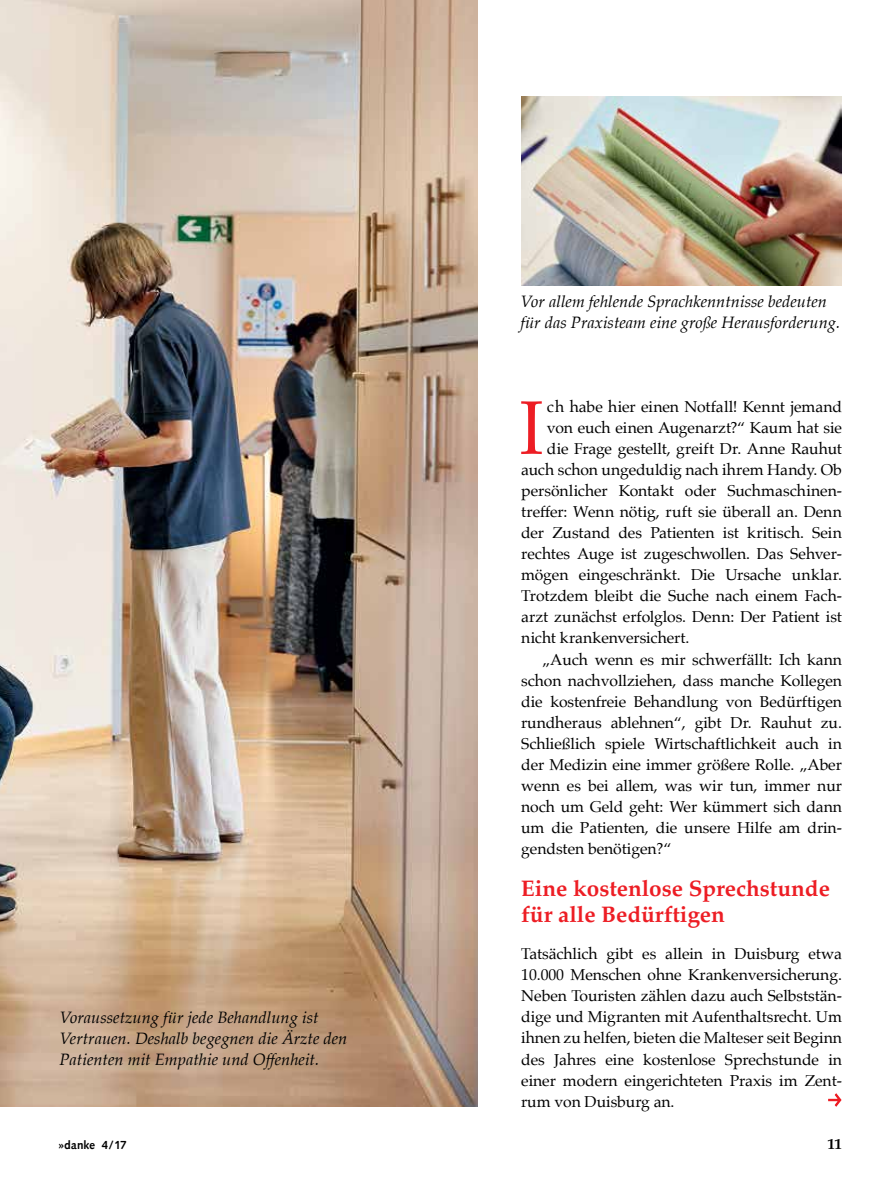
<style>
.page{position:relative;width:893px;height:1191px;background:#fff}
.page>*{position:absolute;margin:0;border:0;box-sizing:border-box;transform-origin:0 0}
.t1{font:76.05px "Palatino";color:#ed1d24;scale:.94 1}
.t2{font:700 22.5px/25.5px "Palatino";color:#ed1d24}
.t3{font:italic 16.5px/21px "Palatino";color:#000}
.t4{font:15.75px/21px "Palatino";letter-spacing:-.005em;color:#000;text-align:justify}
.t5{font:700 15px "Palatino";color:#000}
.t6{font:12px "Malteser Syntax";letter-spacing:.02em;color:#000}
</style>
<div class="page">
<img style="left:0;top:0;width:477px;height:1106px">
<img style="left:521px;top:96px;width:321px;height:190px">
<svg style="left:828px;top:1093px;width:14px;height:14px"></svg>
<p class="t3" style="left:520px;top:290px;width:321px">Vor allem fehlende Sprachkenntnisse bedeuten für das Praxisteam eine große Herausforderung.</p>
<p class="t4" style="left:547px;top:396px;width:297px">ch habe hier einen Notfall! Kennt jemand</p>
<p class="t4" style="left:547px;top:417px;width:296px">von euch einen Augenarzt?“ Kaum hat sie</p>
<p class="t4" style="left:547px;top:438px;width:296px">die Frage gestellt, greift Dr. Anne Rauhut</p>
<p class="t4" style="left:521px;top:459px;width:322px">auch schon ungeduldig nach ihrem Handy. Ob</p>
<p class="t4" style="left:521px;top:480px;width:322px">persönlicher Kontakt oder Suchmaschinen-</p>
<p class="t4" style="left:521px;top:501px;width:322px">treffer: Wenn nötig, ruft sie überall an. Denn</p>
<p class="t4" style="left:521px;top:522px;width:322px">der Zustand des Patienten ist kritisch. Sein</p>
<p class="t4" style="left:521px;top:543px;width:322px">rechtes Auge ist zugeschwollen. Das Sehver-</p>
<p class="t4" style="left:521px;top:564px;width:322px">mögen eingeschränkt. Die Ursache unklar.</p>
<p class="t4" style="left:521px;top:585px;width:322px">Trotzdem bleibt die Suche nach einem Fach-</p>
<p class="t4" style="left:521px;top:606px;width:322px">arzt zunächst erfolglos. Denn: Der Patient ist</p>
<p class="t4" style="left:521px;top:627px;width:170px">nicht krankenversichert.</p>
<p class="t4" style="left:542px;top:648px;width:301px">„Auch wenn es mir schwerfällt: Ich kann</p>
<p class="t4" style="left:521px;top:669px;width:322px">schon nachvollziehen, dass manche Kollegen</p>
<p class="t4" style="left:521px;top:690px;width:322px">die kostenfreie Behandlung von Bedürftigen</p>
<p class="t4" style="left:521px;top:711px;width:322px">rundheraus ablehnen“, gibt Dr. Rauhut zu.</p>
<p class="t4" style="left:521px;top:733px;width:322px">Schließlich spiele Wirtschaftlichkeit auch in</p>
<p class="t4" style="left:521px;top:754px;width:322px">der Medizin eine immer größere Rolle. „Aber</p>
<p class="t4" style="left:521px;top:775px;width:322px">wenn es bei allem, was wir tun, immer nur</p>
<p class="t4" style="left:521px;top:796px;width:322px">noch um Geld geht: Wer kümmert sich dann</p>
<p class="t4" style="left:521px;top:817px;width:322px">um die Patienten, die unsere Hilfe am drin-</p>
<p class="t4" style="left:521px;top:838px;width:152px">gendsten benötigen?“</p>
<h1 class="t1" style="left:520px;top:365px;width:27px">I</h1>
<p class="t3" style="left:60px;top:1006px;width:289px">Voraussetzung für jede Behandlung ist<br>Vertrauen. Deshalb begegnen die Ärzte den<br>Patienten mit Empathie und Offenheit.</p>
<h2 class="t2" style="left:521px;top:875px;width:310px">Eine kostenlose Sprechstunde für alle Bedürftigen</h2>
<p class="t4" style="left:521px;top:943px;width:322px">Tatsächlich gibt es allein in Duisburg etwa 10.000 Menschen ohne Krankenversicherung.<br>Neben Touristen zählen dazu auch Selbststän&shy;dige und Migranten mit Aufenthaltsrecht. Um ihnen zu helfen, bieten die Malteser seit Beginn des Jahres eine kostenlose Sprechstunde in einer modern eingerichteten Praxis im Zent&shy;rum von Duisburg an.</p>
<p class="t6" style="left:58px;top:1138px;width:70px">»danke 4/17</p>
<p class="t5" style="left:827px;top:1131px;width:16px">11</p>
</div>
